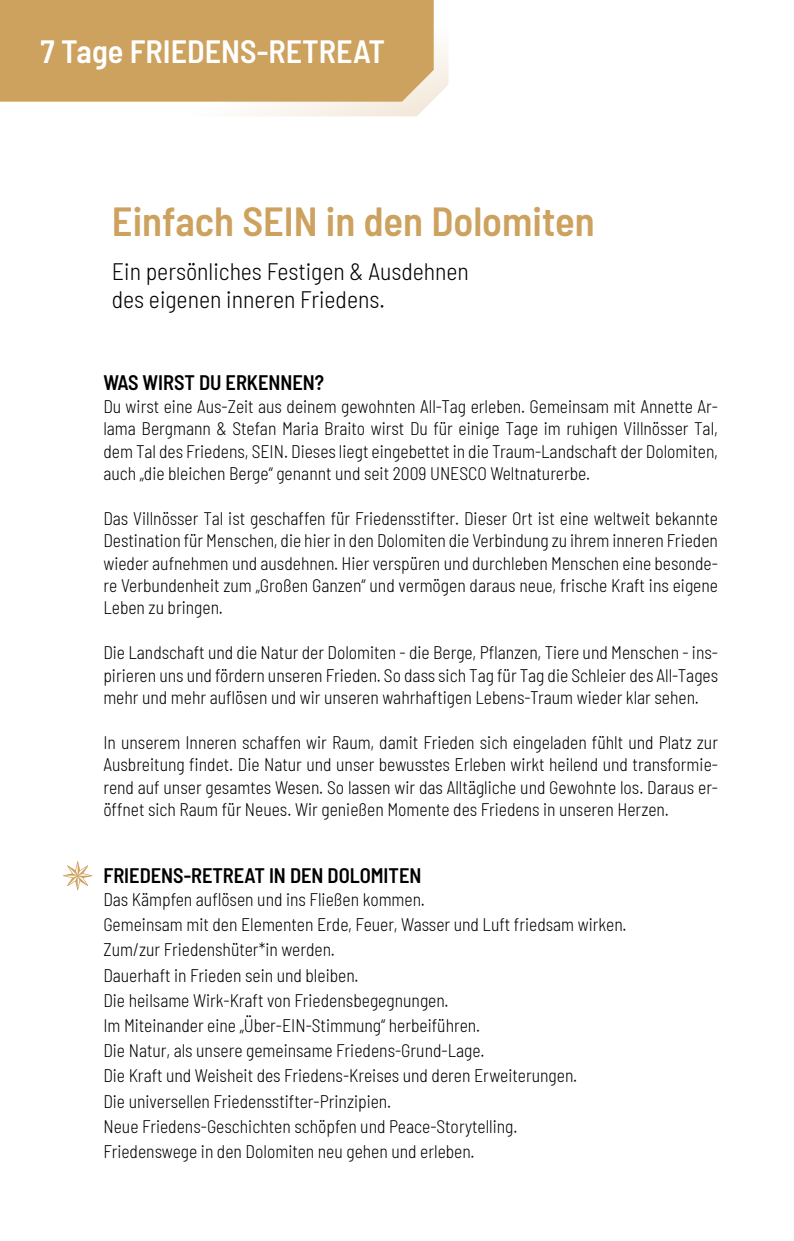
<style>
.page{position:relative;width:794px;height:1241px;background:#fff}
.page>*{position:absolute;margin:0;border:0;box-sizing:border-box;transform-origin:0 0}
.t1{font:600 semi-condensed 40.6px "Barlow";color:#cda15e}
.t2{font:600 semi-condensed 32.2px "Barlow";color:#fff}
.t3{font:300 semi-condensed 23.8px/28px "Barlow";color:#000}
.t4{font:600 semi-condensed 21px "Barlow";color:#000}
.t5{font:300 semi-condensed 18.2px/22.4px "Barlow";color:#000;text-align:justify}
</style>
<div class="page">
<svg style="left:244px;top:45px;width:204px;height:71px;fill:#f8f3eb"></svg>
<div style="left:0;top:0;width:434px;height:102px;background:#cda15e"></div>
<svg style="left:63px;top:861px;width:29px;height:29px"></svg>
<h2 class="t2" style="left:40px;top:28px;width:346px">7 Tage FRIEDENS-RETREAT</h2>
<h1 class="t1" style="left:112px;top:192px;width:484px">Einfach SEIN in den Dolomiten</h1>
<h3 class="t3" style="left:112px;top:256px;width:359px">Ein persönliches Festigen &amp; Ausdehnen des eigenen inneren Friedens.</h3>
<p class="t4" style="left:103px;top:367px;width:222px">WAS WIRST DU ERKENNEN?</p>
<p class="t5" style="left:103px;top:393px;width:616px">Du wirst eine Aus-Zeit aus deinem gewohnten All-Tag erleben. Gemeinsam mit Annette Ar&shy;lama Bergmann &amp; Stefan Maria Braito wirst Du für einige Tage im ruhigen Villnösser Tal, dem Tal des Friedens, SEIN. Dieses liegt eingebettet in die Traum-Landschaft der Dolomiten, auch „die bleichen Berge“ genannt und seit 2009 UNESCO Weltnaturerbe.</p>
<p class="t5" style="left:103px;top:505px;width:616px">Das Villnösser Tal ist geschaffen für Friedensstifter. Dieser Ort ist eine weltweit bekannte Destination für Menschen, die hier in den Dolomiten die Verbindung zu ihrem inneren Frieden wieder aufnehmen und ausdehnen. Hier verspüren und durchleben Menschen eine besonde&shy;re Verbundenheit zum „Großen Ganzen“ und vermögen daraus neue, frische Kraft ins eigene Leben zu bringen.</p>
<p class="t5" style="left:103px;top:640px;width:616px">Die Landschaft und die Natur der Dolomiten - die Berge, Pflanzen, Tiere und Menschen - ins&shy;pirieren uns und fördern unseren Frieden. So dass sich Tag für Tag die Schleier des All-Tages mehr und mehr auflösen und wir unseren wahrhaftigen Lebens-Traum wieder klar sehen.</p>
<p class="t5" style="left:103px;top:729px;width:616px">In unserem Inneren schaffen wir Raum, damit Frieden sich eingeladen fühlt und Platz zur Ausbreitung findet. Die Natur und unser bewusstes Erleben wirkt heilend und transformie&shy;rend auf unser gesamtes Wesen. So lassen wir das Alltägliche und Gewohnte los. Daraus er&shy;öffnet sich Raum für Neues. Wir genießen Momente des Friedens in unseren Herzen.</p>
<p class="t4" style="left:103px;top:860px;width:319px">FRIEDENS-RETREAT IN DEN DOLOMITEN</p>
<p class="t5" style="left:103px;top:885px;width:524px;line-height:25.2px;text-align:left">Das Kämpfen auflösen und ins Fließen kommen.<br>Gemeinsam mit den Elementen Erde, Feuer, Wasser und Luft friedsam wirken.<br>Zum/zur Friedenshüter*in werden.<br>Dauerhaft in Frieden sein und bleiben.<br>Die heilsame Wirk-Kraft von Friedensbegegnungen.<br>Im Miteinander eine „Über-EIN-Stimmung“ herbeiführen.<br>Die Natur, als unsere gemeinsame Friedens-Grund-Lage.<br>Die Kraft und Weisheit des Friedens-Kreises und deren Erweiterungen.<br>Die universellen Friedensstifter-Prinzipien.<br>Neue Friedens-Geschichten schöpfen und Peace-Storytelling.<br>Friedenswege in den Dolomiten neu gehen und erleben.</p>
</div>
